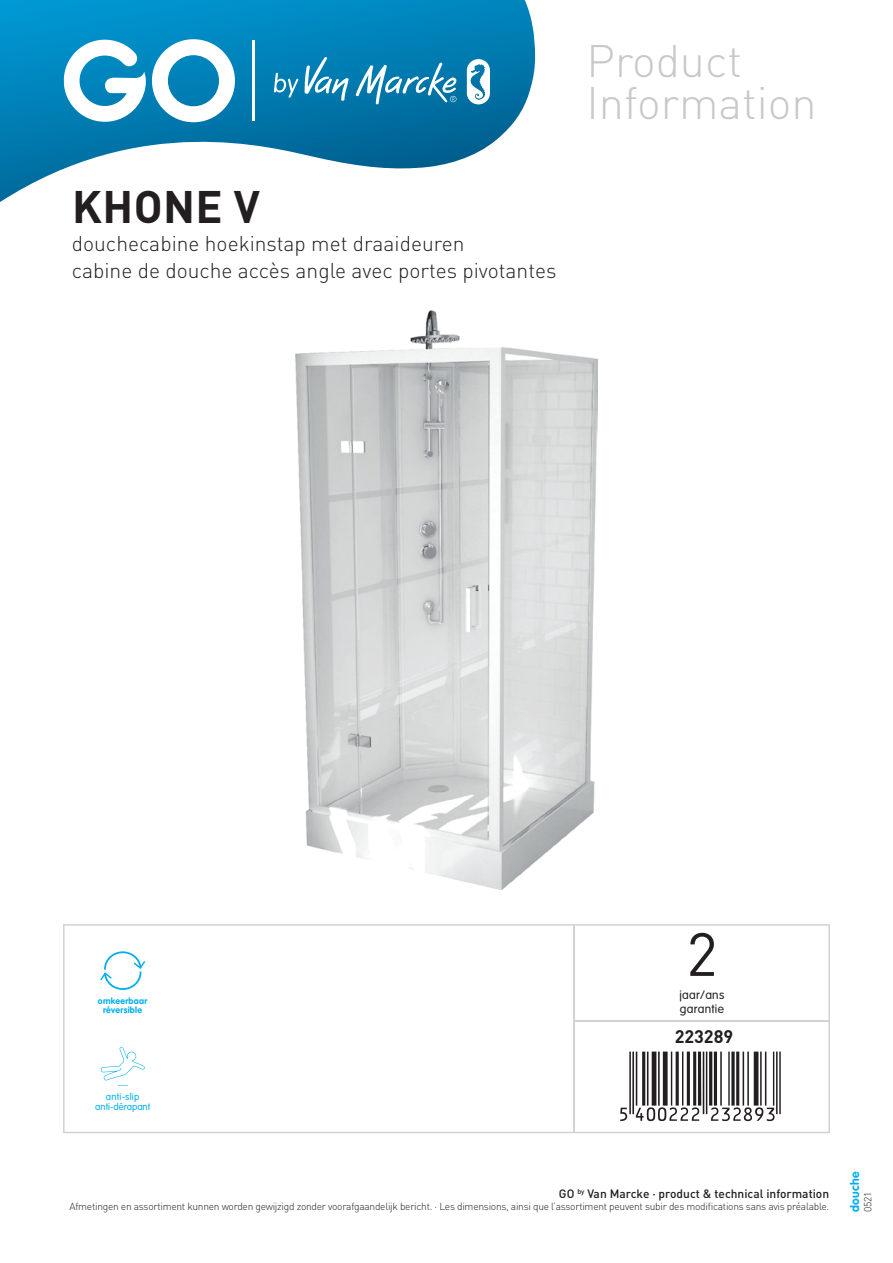
<style>
.page{position:relative;width:893px;height:1263px;background:#fff}
.page>*{position:absolute;margin:0;border:0;box-sizing:border-box;transform-origin:0 0}
.t1{font:90px "EANA";color:#231f20}
.t2{font:60px "DINOT";color:#231f20}
.t3{font:300 45px/42px "DINOT";color:#c7c8ca}
.t4{font:700 45px "DINOT";letter-spacing:.01em;color:#231f20}
.t5{font:300 21px/27px "DINOT";color:#231f20}
.t6{font:700 18px "DINOT";color:#231f20}
.t7{font:500 12px "DINOT";color:#231f20}
.t8{font:300 12px/14.4px "VAG Rounded Std";letter-spacing:.025em;color:#231f20}
.t9{font:700 12px "VAG Rounded Std";letter-spacing:.025em;color:#00aeef}
.t10{font:300 10.2px "DINOT";letter-spacing:-.025em;color:#231f20}
.t11{font:300 9.6px "VAG Rounded Std";color:#00aeef}
.t12{font:300 9.6px "VAG Rounded Std";letter-spacing:.025em;color:#00aeef}
.t13{font:700 8.7px/9.3px "VAG Rounded Std";letter-spacing:.03em;color:#00aeef;text-align:center}
</style>
<div class="page">
<svg style="left:0;top:0;width:535px;height:202px"></svg>
<svg style="left:274px;top:73px;width:24px;height:25px"></svg>
<svg style="left:467px;top:59px;width:23px;height:45px"></svg>
<svg style="left:304px;top:57px;width:45px;height:45px"></svg>
<svg style="left:355px;top:62px;width:102px;height:43px"></svg>
<svg style="left:152px;top:39px;width:83px;height:83px"></svg>
<svg style="left:63px;top:36px;width:83px;height:86px"></svg>
<hr style="left:252px;top:41px;width:2px;height:80px;background:#fff">
<svg style="left:63px;top:924px;width:767px;height:209px"></svg>
<hr style="left:573px;top:925px;width:2px;height:207px;background:#d1d2d4">
<hr style="left:574px;top:1020px;width:255px;height:2px;background:#d1d2d4">
<img style="left:296px;top:310px;width:301px;height:580px">
<div style="left:81px;top:1036px;width:83px;height:83px;background:#fff"></div>
<svg style="left:101px;top:1047px;width:44px;height:39px"></svg>
<div style="left:81px;top:940px;width:83px;height:82px;background:#fff"></div>
<svg style="left:100px;top:951px;width:45px;height:39px"></svg>
<h3 class="t4" style="left:72px;top:177px;width:189px">KHONE V</h3>
<h3 class="t5" style="left:72px;top:229px;width:486px">douchecabine hoekinstap met draaideuren<br>cabine de douche accès angle avec portes pivotantes</h3>
<h3 class="t3" style="left:587px;top:38px;width:232px">Product<br>Information</h3>
<p class="t13" style="left:98px;top:996px;width:51px">omkeerbaar réversible</p>
<p class="t12" style="left:106px;top:1091px;width:35px">anti-slip</p>
<p class="t11" style="left:95px;top:1101px;width:57px">anti-dérapant</p>
<h2 class="t2" style="left:686px;top:913px;width:33px">2</h2>
<p class="t8" style="left:679px;top:988px;width:47px">jaar/ans garantie</p>
<h3 class="t6" style="left:675px;top:1024px;width:60px">223289</h3>
<h1 class="t1" style="left:623px;top:1049px;width:159px">&amp;EQQCCS|232893]</h1>
<p class="t7" style="left:559px;top:1185px;width:272px">GO <sup>by</sup> Van Marcke · product &amp; technical information</p>
<p class="t10" style="left:70px;top:1199px;width:761px">Afmetingen en assortiment kunnen worden gewijzigd zonder voorafgaandelijk bericht. · Les dimensions, ainsi que l’assortiment peuvent subir des modifications sans avis préalable.</p>
<p class="t9" style="left:848px;top:1212px;width:42px;rotate:-90deg">douche</p>
<p class="t10" style="left:861px;top:1212px;width:22px;rotate:-90deg">0521</p>
</div>
